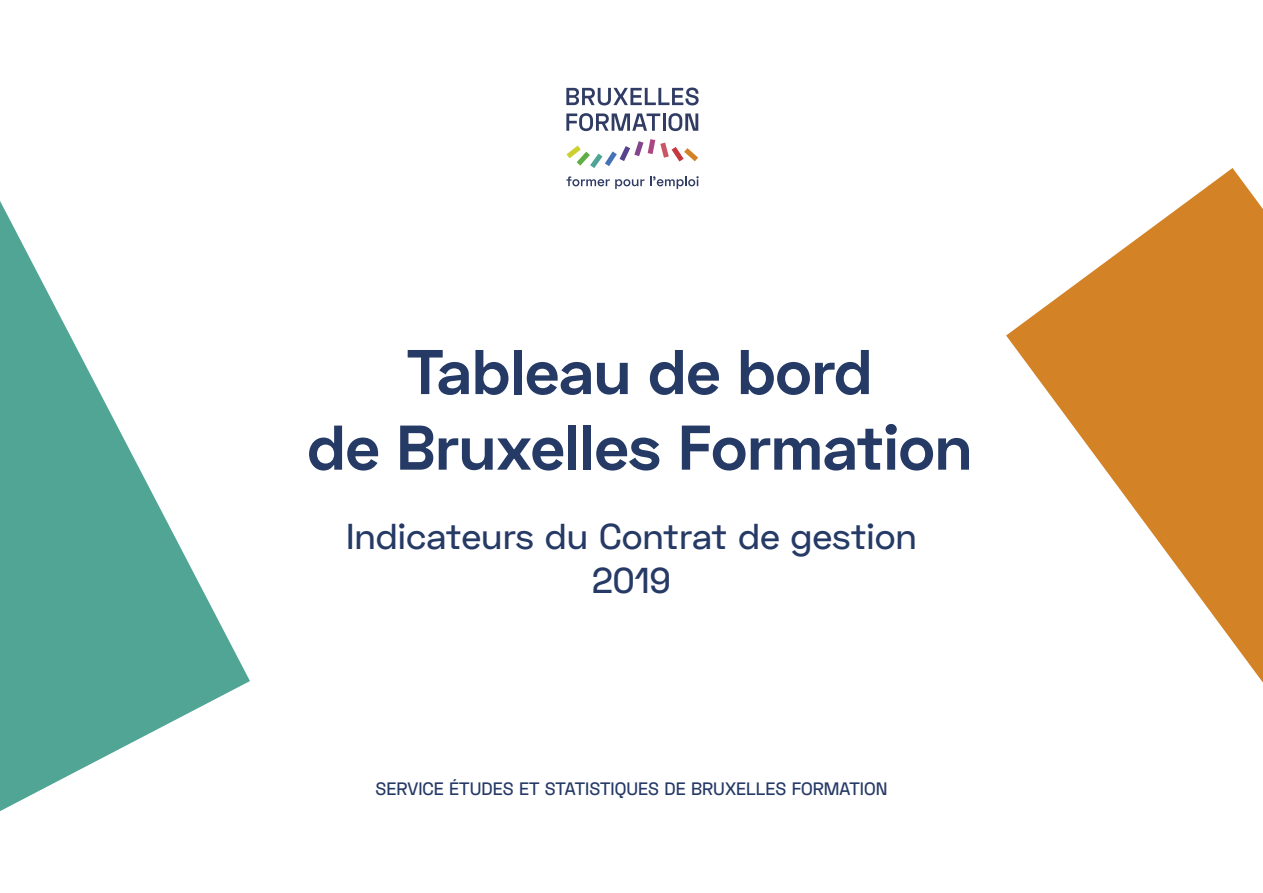
<style>
.page{position:relative;width:1263px;height:893px;background:#fff}
.page>*{position:absolute;margin:0;border:0;box-sizing:border-box;transform-origin:0 0}
.t1{font:700 63px/75.6px "Space Grotesk";color:#263a66;text-align:center}
.t2{font:500 37.5px "Space Grotesk";color:#263a66}
.t3{font:500 36px/43.2px "Space Grotesk";color:#263a66;text-align:center}
.t4{font:500 18px "Space Grotesk";color:#263a66}
</style>
<div class="page">
<svg style="left:566px;top:176px;width:78px;height:13px"></svg>
<svg style="left:650px;top:176px;width:49px;height:13px"></svg>
<svg style="left:566px;top:139px;width:132px;height:29px"></svg>
<svg style="left:566px;top:88px;width:133px;height:17px"></svg>
<svg style="left:566px;top:113px;width:132px;height:18px"></svg>
<svg style="left:0;top:201px;width:250px;height:610px"></svg>
<svg style="left:1006px;top:168px;width:257px;height:515px;fill:#d38226"></svg>
<h1 class="t1" style="left:307px;top:336px;width:666px">Tableau de bord<br>de Bruxelles Formation</h1>
<h3 class="t3" style="left:346px;top:515px;width:572px">Indicateurs du Contrat de gestion<br>2019</h3>
<h2 class="t2" style="left:342px;top:513px;width:596px">Indicateurs du Contrat de gestion</h2>
<p class="t4" style="left:375px;top:777px;width:513px">SERVICE ÉTUDES ET STATISTIQUES DE BRUXELLES FORMATION</p>
</div>
